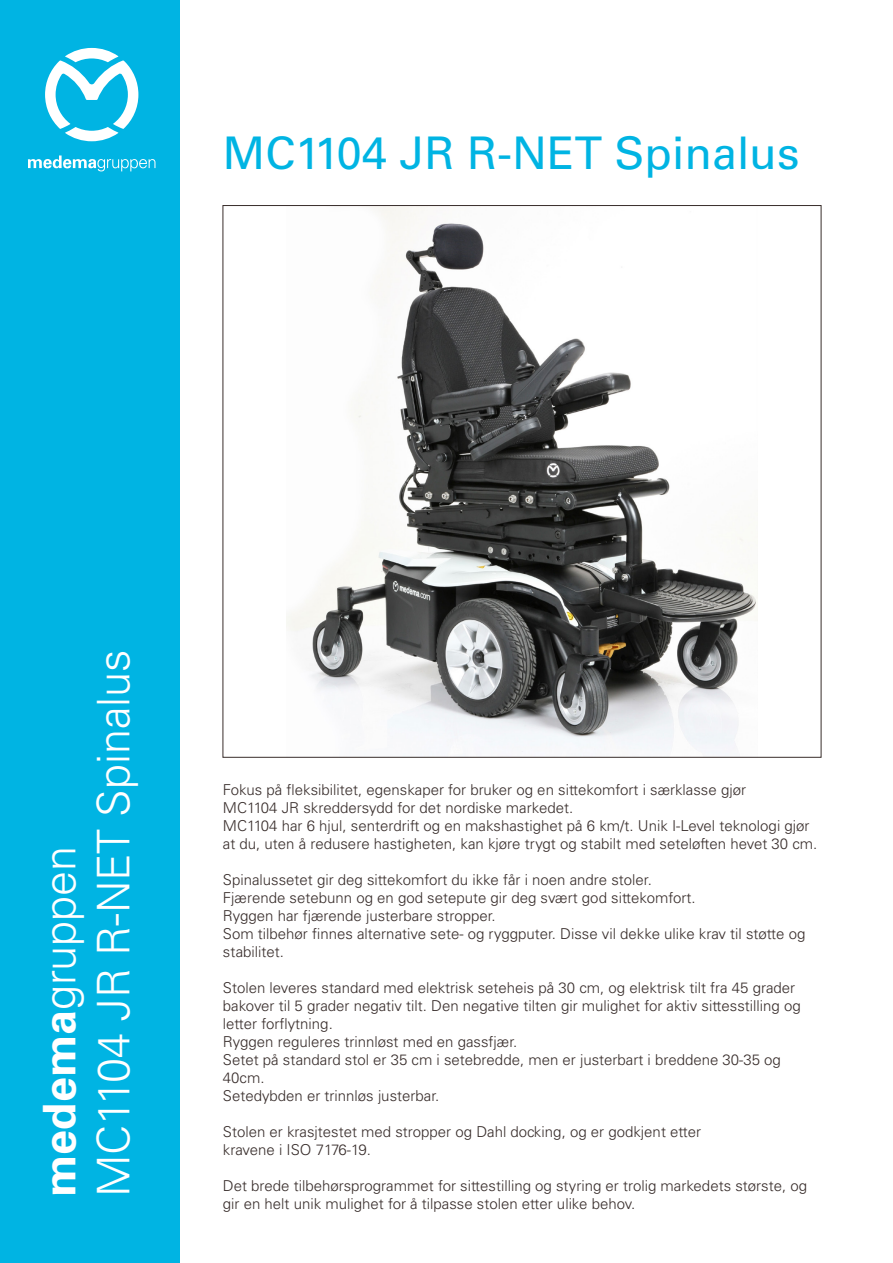
<style>
.page{position:relative;width:893px;height:1263px;background:#fff}
.page>*{position:absolute;margin:0;border:0;box-sizing:border-box;transform-origin:0 0}
.t1{font:300 45px "Univers LT Std";color:#fff}
.t2{font:45px "Univers LT Std";color:#00b4e3}
.t3{font:300 15px/18px "Univers LT Std";color:#382d2b}
.s1{font-weight:700}
</style>
<div class="page">
<img style="left:287px;top:207px;width:470px;height:548px">
<div style="left:0;top:0;width:180px;height:1263px;background:#00b4e3"></div>
<svg style="left:45px;top:48px;width:93px;height:93px"></svg>
<svg style="left:28px;top:155px;width:127px;height:16px"></svg>
<p class="t2" style="left:223px;top:126px;width:578px">MC1104 JR R-NET Spinalus</p>
<p class="t1" style="left:32px;top:1197px;width:353px;rotate:-90deg"><span class="s1">medema</span>gruppen</p>
<p class="t1" style="left:86px;top:1197px;width:550px;rotate:-90deg">MC1104 JR R-NET Spinalus</p>
<p class="t3" style="left:223px;top:780px;width:525px">Fokus på fleksibilitet, egenskaper for bruker og en sittekomfort i særklasse gjør<br>MC1104 JR skreddersydd for det nordiske markedet.</p>
<p class="t3" style="left:223px;top:816px;width:596px">MC1104 har 6 hjul, senterdrift og en makshastighet på 6 km/t. Unik I-Level teknologi gjør at du, uten å redusere hastigheten, kan kjøre trygt og stabilt med seteløften hevet 30 cm.</p>
<p class="t3" style="left:223px;top:870px;width:430px">Spinalussetet gir deg sittekomfort du ikke får i noen andre stoler.</p>
<p class="t3" style="left:223px;top:888px;width:474px">Fjærende setebunn og en god setepute gir deg svært god sittekomfort.</p>
<p class="t3" style="left:223px;top:906px;width:274px">Ryggen har fjærende justerbare stropper.</p>
<p class="t3" style="left:223px;top:924px;width:584px">Som tilbehør finnes alternative sete- og ryggputer. Disse vil dekke ulike krav til støtte og stabilitet.</p>
<p class="t3" style="left:223px;top:978px;width:579px">Stolen leveres standard med elektrisk seteheis på 30 cm, og elektrisk tilt fra 45 grader bakover til 5 grader negativ tilt. Den negative tilten gir mulighet for aktiv sittesstilling og letter forflytning.</p>
<p class="t3" style="left:223px;top:1032px;width:296px">Ryggen reguleres trinnløst med en gassfjær.</p>
<p class="t3" style="left:223px;top:1050px;width:560px">Setet på standard stol er 35 cm i setebredde, men er justerbart i breddene 30-35 og<br>40cm.</p>
<p class="t3" style="left:223px;top:1086px;width:218px">Setedybden er trinnløs justerbar.</p>
<p class="t3" style="left:223px;top:1122px;width:480px">Stolen er krasjtestet med stropper og Dahl docking, og er godkjent etter kravene i ISO 7176-19.</p>
<p class="t3" style="left:223px;top:1176px;width:586px">Det brede tilbehørsprogrammet for sittestilling og styring er trolig markedets største, og gir en helt unik mulighet for å tilpasse stolen etter ulike behov.</p>
</div>
